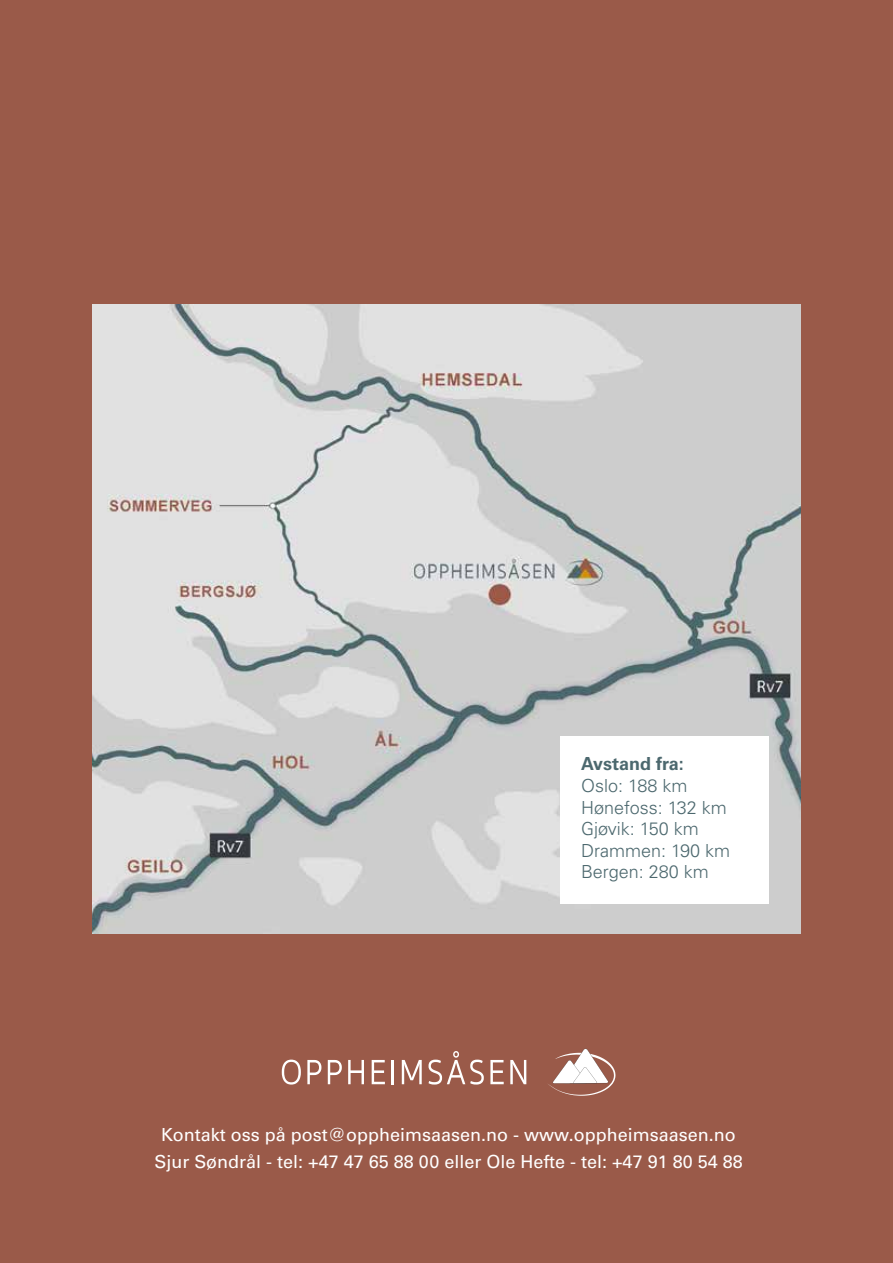
<style>
.page{position:relative;width:893px;height:1263px;background:#9a5a49}
.page>*{position:absolute;margin:0;border:0;box-sizing:border-box;transform-origin:0 0}
.t1{font:18px/27px "Univers LT Std";color:#fff;text-align:center}
.t2{font:300 18px/21.6px "Univers LT Std";color:#4c686e}
.t3{font:700 18px "Univers LT Std";color:#4c686e}
</style>
<div class="page">
<svg style="left:282px;top:1059px;width:19px;height:25px"></svg>
<svg style="left:307px;top:1060px;width:14px;height:24px"></svg>
<svg style="left:328px;top:1060px;width:14px;height:24px"></svg>
<svg style="left:348px;top:1060px;width:16px;height:24px"></svg>
<svg style="left:372px;top:1060px;width:13px;height:24px"></svg>
<hr style="left:392px;top:1060px;width:2px;height:24px;background:#fff">
<svg style="left:402px;top:1060px;width:20px;height:24px"></svg>
<svg style="left:428px;top:1051px;width:56px;height:33px"></svg>
<svg style="left:490px;top:1060px;width:14px;height:24px"></svg>
<svg style="left:510px;top:1060px;width:16px;height:24px"></svg>
<svg style="left:548px;top:1048px;width:68px;height:48px"></svg>
<img style="left:92px;top:304px;width:709px;height:629px">
<div style="left:560px;top:736px;width:208px;height:168px;background:#fff"></div>
<p class="t3" style="left:581px;top:753px;width:104px">Avstand fra:</p>
<p class="t2" style="left:581px;top:775px;width:151px">Oslo: 188 km<br>Hønefoss: 132 km<br>Gjøvik: 150 km<br>Drammen: 190 km<br>Bergen: 280 km</p>
<p class="t1" style="left:154px;top:1122px;width:590px">Kontakt oss på post@oppheimsaasen.no - www.oppheimsaasen.no<br>Sjur Søndrål - tel: +47 47 65 88 00 eller Ole Hefte - tel: +47 91 80 54 88</p>
</div>
